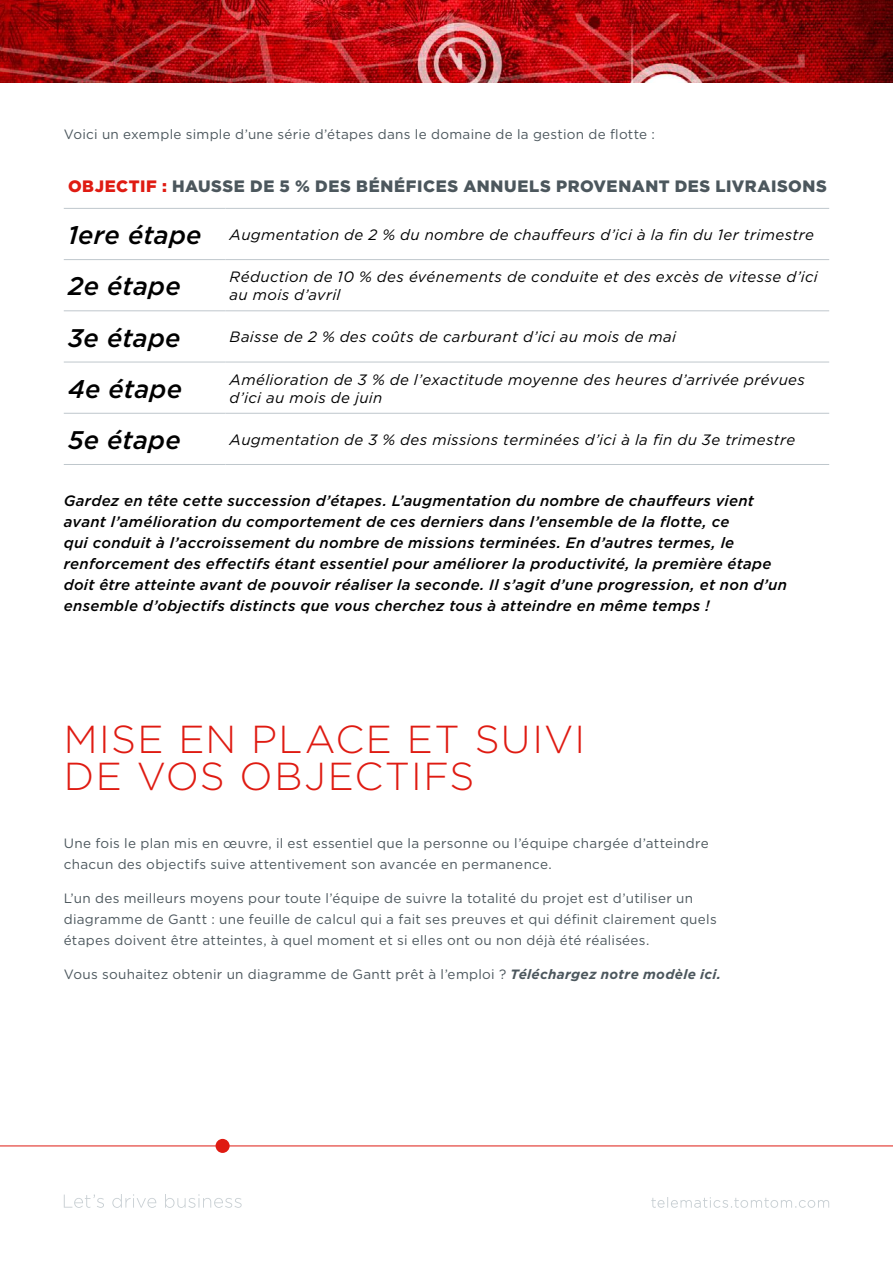
<style>
.page{position:relative;width:893px;height:1263px;background:#fff}
.page>*{position:absolute;margin:0;border:0;box-sizing:border-box;transform-origin:0 0}
.t1{font:300 39px/37.5px "Gotham";letter-spacing:.035em;color:#df1b12}
.t2{font:italic 500 25.5px "Gotham";letter-spacing:.01em;color:#000}
.t3{font:900 16.5px "Gotham";letter-spacing:.03em;color:#4c575d}
.t4{font:italic 500 15px/21px "Gotham";letter-spacing:.02em;color:#000}
.t5{font:italic 15px/18px "Gotham";letter-spacing:.025em;color:#000}
.t6{font:13.5px/21px "Gotham";letter-spacing:.02em;color:#4c575d}
.s1{color:#df1b12}
.s2{font-weight:500;font-size:25.5px}
.s3{font-weight:700;font-style:italic}
</style>
<div class="page">
<svg style="left:651px;top:1197px;width:178px;height:11px"></svg>
<svg style="left:64px;top:1194px;width:178px;height:14px"></svg>
<img style="left:0;top:0;width:893px;height:83px">
<hr style="left:0;top:1145px;width:893px;height:1px;background:#df1b12">
<div style="left:216px;top:1139px;width:14px;height:14px;background:#df1b12;border-radius:50%"></div>
<svg style="left:64px;top:311px;width:765px;height:102px"></svg>
<hr style="left:64px;top:208px;width:161px;height:1px;background:#bfc7cc">
<hr style="left:225px;top:208px;width:604px;height:1px;background:#bfc7cc">
<hr style="left:64px;top:259px;width:161px;height:1px;background:#bfc7cc">
<hr style="left:225px;top:259px;width:604px;height:1px;background:#bfc7cc">
<hr style="left:64px;top:310px;width:161px;height:1px;background:#bfc7cc">
<hr style="left:225px;top:310px;width:604px;height:1px;background:#bfc7cc">
<hr style="left:64px;top:362px;width:161px;height:1px;background:#bfc7cc">
<hr style="left:225px;top:362px;width:604px;height:1px;background:#bfc7cc">
<hr style="left:64px;top:413px;width:161px;height:1px;background:#bfc7cc">
<hr style="left:225px;top:413px;width:604px;height:1px;background:#bfc7cc">
<hr style="left:64px;top:464px;width:161px;height:1px;background:#bfc7cc">
<hr style="left:225px;top:464px;width:604px;height:1px;background:#bfc7cc">
<p class="t6" style="left:64px;top:123px;width:593px">Voici un exemple simple d’une série d’étapes dans le domaine de la gestion de flotte :</p>
<p class="t3" style="left:68px;top:174px;width:760px"><span class="s1">OBJECTIF :</span> HAUSSE DE 5 % DES BÉNÉFICES ANNUELS PROVENANT DES LIVRAISONS</p>
<p class="t5" style="left:68px;top:225px;width:747px"><span class="s2">1ere étape</span> Augmentation de 2 % du nombre de chauffeurs d’ici à la fin du 1er trimestre</p>
<h2 class="t2" style="left:68px;top:270px;width:114px">2e étape</h2>
<p class="t5" style="left:230px;top:268px;width:590px">Réduction de 10 % des événements de conduite et des excès de vitesse d’ici au mois d’avril</p>
<h2 class="t2" style="left:68px;top:321px;width:114px">3e étape</h2>
<p class="t5" style="left:230px;top:328px;width:448px">Baisse de 2 % des coûts de carburant d’ici au mois de mai</p>
<h2 class="t2" style="left:68px;top:372px;width:116px">4e étape</h2>
<p class="t5" style="left:230px;top:370px;width:577px">Amélioration de 3 % de l’exactitude moyenne des heures d’arrivée prévues d’ici au mois de juin</p>
<h2 class="t2" style="left:68px;top:423px;width:114px">5e étape</h2>
<p class="t5" style="left:230px;top:430px;width:567px">Augmentation de 3 % des missions terminées d’ici à la fin du 3e trimestre</p>
<p class="t4" style="left:64px;top:490px;width:725px">Gardez en tête cette succession d’étapes. L’augmentation du nombre de chauffeurs vient avant l’amélioration du comportement de ces derniers dans l’ensemble de la flotte, ce<br>qui conduit à l’accroissement du nombre de missions terminées. En d’autres termes, le renforcement des effectifs étant essentiel pour améliorer la productivité, la première étape doit être atteinte avant de pouvoir réaliser la seconde. Il s’agit d’une progression, et non d’un ensemble d’objectifs distincts que vous cherchez tous à atteindre en même temps !</p>
<h1 class="t1" style="left:64px;top:719px;width:523px">MISE EN PLACE ET SUIVI<br>DE VOS OBJECTIFS</h1>
<p class="t6" style="left:64px;top:833px;width:646px">Une fois le plan mis en œuvre, il est essentiel que la personne ou l’équipe chargée d’atteindre chacun des objectifs suive attentivement son avancée en permanence.</p>
<p class="t6" style="left:64px;top:888px;width:654px">L’un des meilleurs moyens pour toute l’équipe de suivre la totalité du projet est d’utiliser un diagramme de Gantt : une feuille de calcul qui a fait ses preuves et qui définit clairement quels étapes doivent être atteintes, à quel moment et si elles ont ou non déjà été réalisées.</p>
<p class="t6" style="left:64px;top:963px;width:659px">Vous souhaitez obtenir un diagramme de Gantt prêt à l’emploi ? <span class="s3">Téléchargez notre modèle ici.</span></p>
</div>
